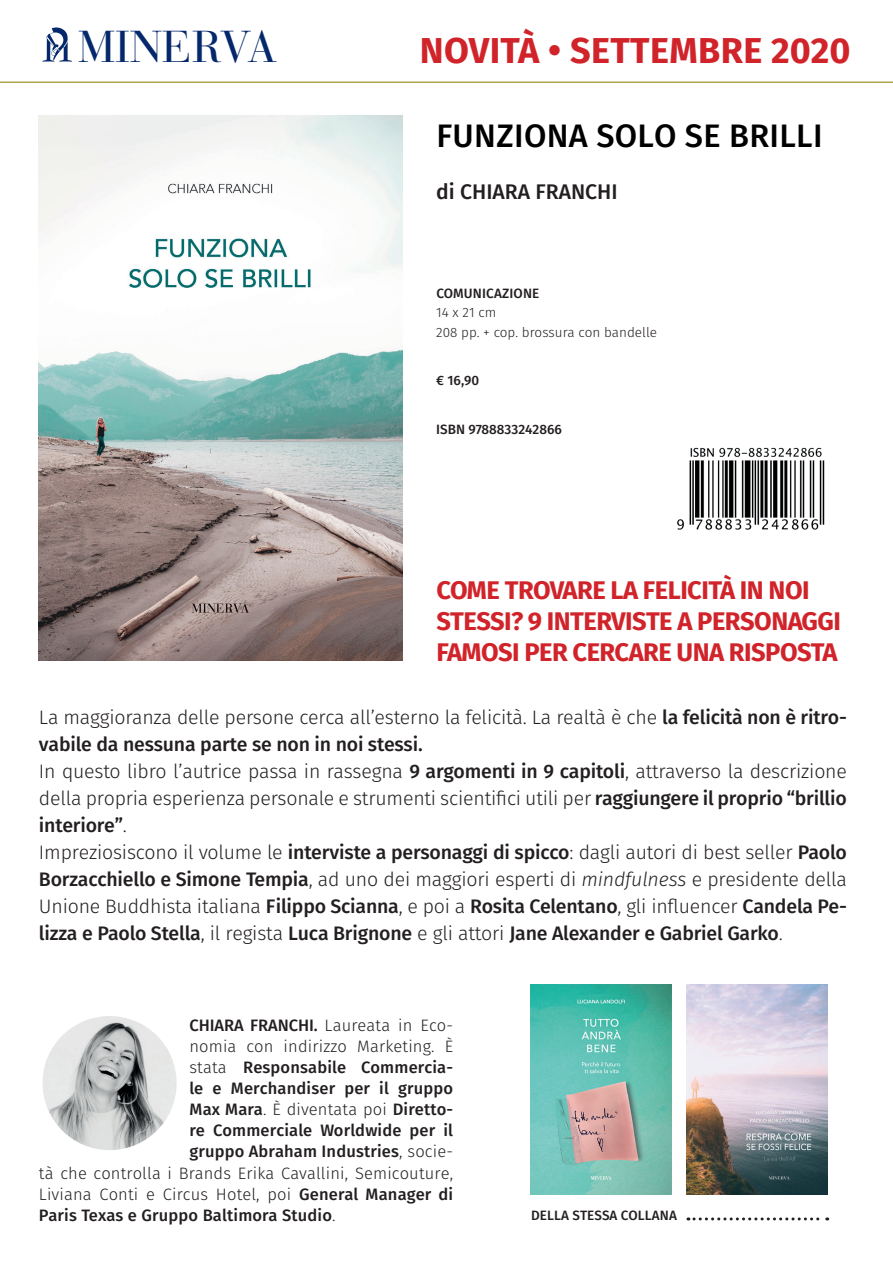
<style>
.page{position:relative;width:893px;height:1263px;background:#fff}
.page>*{position:absolute;margin:0;border:0;box-sizing:border-box;transform-origin:0 0}
.t1{font:44.4px "Bauer Bodoni";color:#05286c}
.t2{font:700 36px "Fira Sans";letter-spacing:.01em;color:#d1232a}
.t3{font:500 32.55px "Fira Sans";letter-spacing:.01em;color:#000}
.t4{font:700 25.5px/30.6px "Fira Sans";letter-spacing:-.02em;color:#d1232a}
.t5{font:500 21.15px "Fira Sans";color:#231f20}
.t6{font:300 19.5px/27px "Fira Sans";letter-spacing:-.01em;color:#231f20}
.t7{font:500 16.5px "Fira Sans";letter-spacing:.01em;color:#231f20}
.t8{font:300 16.5px "Fira Sans";letter-spacing:.01em;color:#231f20}
.t9{font:500 13.5px "Fira Sans";color:#231f20}
.t10{font:300 13.5px/19.5px "Fira Sans";color:#231f20}
.s1{font-size:37.5px}
.s2{font-weight:500}
.s3{font-style:italic}
.s4{font-weight:300}
</style>
<div class="page">
<img style="left:39px;top:116px;width:363px;height:544px">
<svg style="left:43px;top:27px;width:29px;height:35px"></svg>
<hr style="left:0;top:81px;width:893px;height:2px;background:#b2a44f">
<img style="left:677px;top:447px;width:148px;height:83px">
<img style="left:43px;top:1016px;width:134px;height:134px;border-radius:67px">
<img style="left:686px;top:984px;width:141px;height:211px">
<img style="left:531px;top:984px;width:141px;height:211px">
<svg style="left:688px;top:1217px;width:140px;height:3px"></svg>
<h1 class="t1" style="left:78px;top:20px;width:200px">MINERVA</h1>
<h2 class="t2" style="left:420px;top:20px;width:432px">NOVITÀ <span class="s1">•</span> SETTEMBRE 2020</h2>
<h3 class="t3" style="left:436px;top:109px;width:388px">FUNZIONA SOLO SE BRILLI</h3>
<p class="t5" style="left:436px;top:175px;width:183px">di CHIARA FRANCHI</p>
<p class="t9" style="left:436px;top:282px;width:105px">COMUNICAZIONE</p>
<p class="t10" style="left:436px;top:302px;width:222px">14 x 21 cm<br>208 pp. + cop. brossura con bandelle</p>
<p class="t9" style="left:436px;top:370px;width:45px">€ 16,90</p>
<p class="t9" style="left:436px;top:418px;width:127px">ISBN 9788833242866</p>
<h3 class="t4" style="left:436px;top:573px;width:406px">COME TROVARE LA FELICITÀ IN NOI<br>STESSI? 9 INTERVISTE A PERSONAGGI<br>FAMOSI PER CERCARE UNA RISPOSTA</h3>
<p class="t6" style="left:39px;top:704px;width:809px">La maggioranza delle persone cerca all’esterno la felicità. La realtà è che <span class="s2">la felicità non è ritro&shy;vabile da nessuna parte se non in noi stessi.<br></span>In questo libro l’autrice passa in rassegna <span class="s2">9 argomenti in 9 capitoli</span>, attraverso la descrizione della propria esperienza personale e strumenti scientifici utili per <span class="s2">raggiungere il proprio “brillio interiore”</span>.<br>Impreziosiscono il volume le <span class="s2">interviste a personaggi di spicco</span>: dagli autori di best seller <span class="s2">Paolo Borzacchiello e Simone Tempia</span>, ad uno dei maggiori esperti di <span class="s3">mindfulness</span> e presidente della Unione Buddhista italiana <span class="s2">Filippo Scianna</span>, e poi a <span class="s2">Rosita Celentano</span>, gli influencer <span class="s2">Candela Pe&shy;lizza e Paolo Stella</span>, il regista <span class="s2">Luca Brignone</span> e gli attori <span class="s2">Jane Alexander e Gabriel Garko</span>.</p>
<p class="t7" style="left:189px;top:1012px;width:265px">CHIARA FRANCHI. <span class="s4">Laureata in Eco-</span></p>
<p class="t8" style="left:189px;top:1035px;width:265px">nomia con indirizzo Marketing. È</p>
<p class="t7" style="left:189px;top:1054px;width:265px"><span class="s4">stata</span> Responsabile Commercia-</p>
<p class="t7" style="left:189px;top:1075px;width:265px">le e Merchandiser per il gruppo</p>
<p class="t7" style="left:189px;top:1096px;width:265px">Max Mara<span class="s4">. È diventata poi</span> Diretto-</p>
<p class="t7" style="left:189px;top:1117px;width:265px">re Commerciale Worldwide per il</p>
<p class="t7" style="left:189px;top:1138px;width:265px">gruppo Abraham Industries<span class="s4">, socie-</span></p>
<p class="t8" style="left:39px;top:1161px;width:416px">tà che controlla i Brands Erika Cavallini, Semicouture,</p>
<p class="t8" style="left:39px;top:1182px;width:416px">Liviana Conti e Circus Hotel, poi <span class="s2">General Manager di</span></p>
<p class="t7" style="left:39px;top:1201px;width:298px">Paris Texas e Gruppo Baltimora Studio<span class="s4">.</span></p>
<p class="t9" style="left:531px;top:1205px;width:147px">DELLA STESSA COLLANA</p>
</div>
